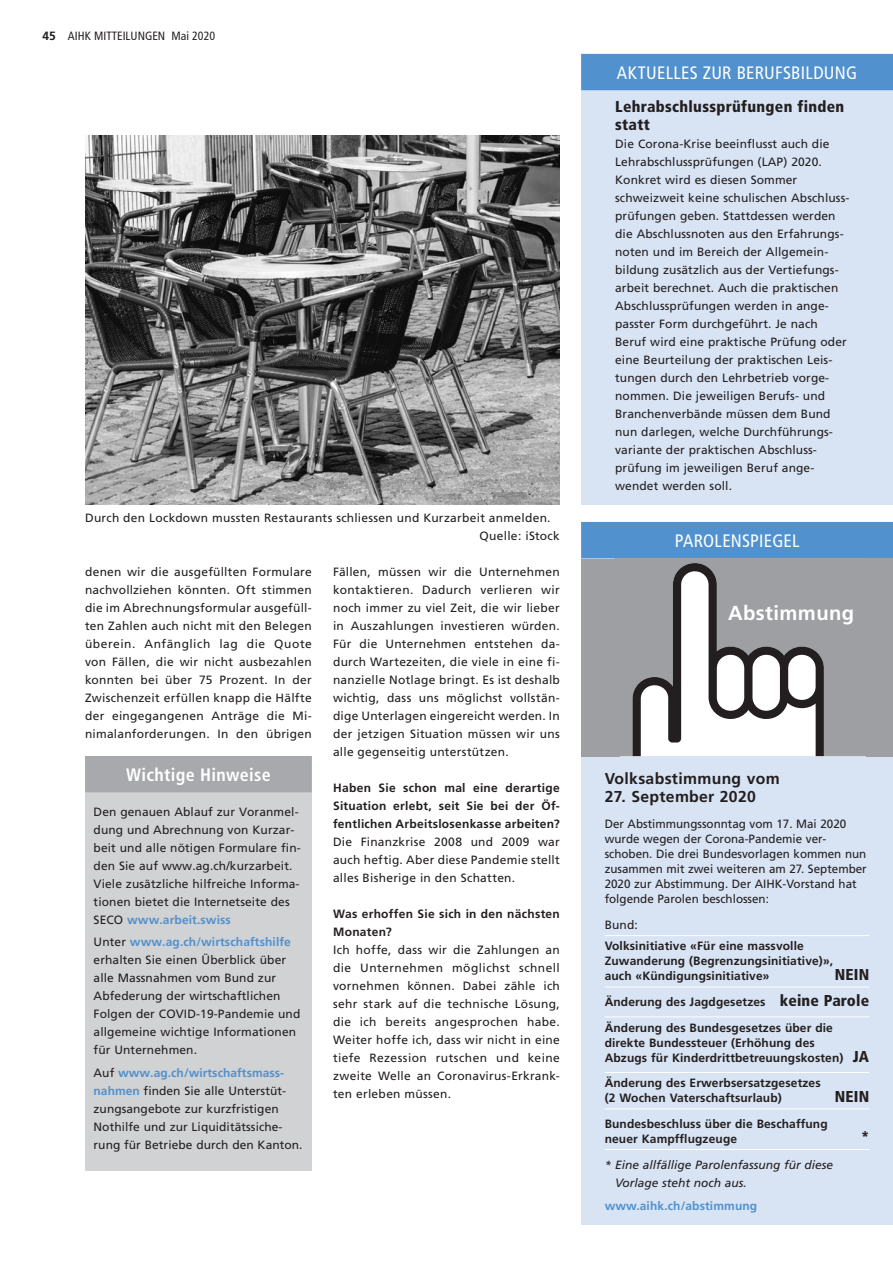
<style>
.page{position:relative;width:893px;height:1263px;background:#fff}
.page>*{position:absolute;margin:0;border:0;box-sizing:border-box;transform-origin:0 0}
.t1{font:700 20.25px "Frutiger";letter-spacing:.02em;color:#fff}
.t2{font:condensed 18px "Frutiger";letter-spacing:.015em;color:#fff}
.t3{font:700 condensed 18px "Frutiger";letter-spacing:.02em;color:#fff}
.t4{font:900 condensed 15.75px/18px "Frutiger";letter-spacing:.02em;color:#231f20}
.t5{font:700 15.75px "Frutiger LT";letter-spacing:.02em;color:#231f20}
.t6{font:12px/18px "Frutiger";letter-spacing:.01em;color:#231f20}
.t7{font:700 12px/15px "Frutiger";letter-spacing:.01em;color:#231f20}
.t8{font:italic 12px/18px "Frutiger";color:#231f20}
.t9{font:condensed 12px "Frutiger";color:#231f20}
.t10{font:700 12px "Frutiger";letter-spacing:.01em;color:#5191cd}
.s1{font-family:"Frutiger LT";font-weight:700;font-stretch:normal}
.s2{font-weight:700;color:#5191cd}
.s3{font-weight:900;font-stretch:condensed;font-size:15.75px}
</style>
<div class="page">
<div style="left:85px;top:756px;width:227px;height:414px;background:#d1d2d4"></div>
<div style="left:85px;top:756px;width:227px;height:36px;background:#a8a9ad"></div>
<img style="left:85px;top:135px;width:475px;height:369px">
<div style="left:581px;top:54px;width:312px;height:450px;background:#d8e3f3"></div>
<div style="left:581px;top:54px;width:312px;height:36px;background:#5191cd"></div>
<div style="left:581px;top:756px;width:312px;height:468px;background:#d8e3f3"></div>
<hr style="left:605px;top:935px;width:264px;height:1px;background:#fff">
<hr style="left:605px;top:986px;width:264px;height:1px;background:#fff">
<hr style="left:605px;top:1016px;width:264px;height:1px;background:#fff">
<hr style="left:605px;top:1072px;width:264px;height:1px;background:#fff">
<hr style="left:605px;top:1108px;width:264px;height:1px;background:#fff">
<hr style="left:605px;top:1149px;width:264px;height:1px;background:#fff">
<div style="left:581px;top:558px;width:39px;height:198px;background:#9d9fa2"></div>
<div style="left:581px;top:522px;width:312px;height:36px;background:#5191cd"></div>
<div style="left:867px;top:558px;width:26px;height:198px;background:#9d9fa2"></div>
<div style="left:614px;top:558px;width:253px;height:198px;background:#9d9fa2"></div>
<svg style="left:632px;top:563px;width:192px;height:193px"></svg>
<p class="t9" style="left:43px;top:29px;width:174px"><span class="s1">45</span> AIHK MITTEILUNGEN Mai 2020</p>
<p class="t6" style="left:480px;top:509px;width:82px;text-indent:-395px">Durch den Lockdown mussten Restaurants schliessen und Kurzarbeit anmelden.<br>Quelle: iStock</p>
<p class="t6" style="left:85px;top:563px;width:228px;text-align:justify">denen wir die ausgefüllten Formulare nachvollziehen könnten. Oft stimmen die im Abrechnungsformular ausgefüll&shy;ten Zahlen auch nicht mit den Belegen überein. Anfänglich lag die Quote von Fällen, die wir nicht ausbezahlen konnten bei über 75 Prozent. In der Zwischenzeit erfüllen knapp die Hälfte der eingegangenen Anträge die Mi&shy;nimalanforderungen. In den übrigen</p>
<p class="t6" style="left:333px;top:563px;width:228px;text-align:justify">Fällen, müssen wir die Unternehmen kontaktieren. Dadurch verlieren wir noch immer zu viel Zeit, die wir lieber in Auszahlungen investieren würden.<br>Für die Unternehmen entstehen da&shy;durch Wartezeiten, die viele in eine fi&shy;nanzielle Notlage bringt. Es ist deshalb wichtig, dass uns möglichst vollstän&shy;dige Unterlagen eingereicht werden. In der jetzigen Situation müssen wir uns alle gegenseitig unterstützen.</p>
<p class="t7" style="left:333px;top:779px;width:228px;line-height:18px;text-align:justify">Haben Sie schon mal eine derartige Situation erlebt, seit Sie bei der Öf&shy;fentlichen Arbeitslosenkasse arbeiten?</p>
<p class="t6" style="left:333px;top:833px;width:228px;text-align:justify">Die Finanzkrise 2008 und 2009 war auch heftig. Aber diese Pandemie stellt alles Bisherige in den Schatten.</p>
<p class="t7" style="left:333px;top:905px;width:228px;line-height:18px">Was erhoffen Sie sich in den nächsten<br>Monaten?</p>
<p class="t6" style="left:333px;top:941px;width:228px;text-align:justify">Ich hoffe, dass wir die Zahlungen an die Unternehmen möglichst schnell vornehmen können. Dabei zähle ich sehr stark auf die technische Lösung, die ich bereits angesprochen habe.<br>Weiter hoffe ich, dass wir nicht in eine tiefe Rezession rutschen und keine zweite Welle an Coronavirus-Erkrank&shy;ten erleben müssen.</p>
<h2 class="t3" style="left:126px;top:764px;width:146px">Wichtige Hinweise</h2>
<p class="t6" style="left:94px;top:803px;width:209px">Den genauen Ablauf zur Voranmel&shy;dung und Abrechnung von Kurzar&shy;beit und alle nötigen Formulare fin&shy;den Sie auf www.ag.ch/kurzarbeit.<br>Viele zusätzliche hilfreiche Informa&shy;tionen bietet die Internetseite des SECO <span class="s2">www.arbeit.swiss</span></p>
<p class="t6" style="left:94px;top:933px;width:208px">Unter <span class="s2">www.ag.ch/wirtschaftshilfe </span>erhalten Sie einen Überblick über alle Massnahmen vom Bund zur<br>Abfederung der wirtschaftlichen<br>Folgen der COVID-19-Pandemie und allgemeine wichtige Informationen für Unternehmen.</p>
<p class="t6" style="left:94px;top:1063px;width:211px">Auf <span class="s2">www.ag.ch/wirtschaftsmass&shy;nahmen</span> finden Sie alle Unterstüt&shy;zungsangebote zur kurzfristigen Nothilfe und zur Liquiditätssiche&shy;rung für Betriebe durch den Kanton.</p>
<h2 class="t2" style="left:617px;top:62px;width:242px">AKTUELLES ZUR BERUFSBILDUNG</h2>
<h3 class="t4" style="left:615px;top:97px;width:231px">Lehrabschlussprüfungen finden statt</h3>
<p class="t6" style="left:615px;top:135px;width:235px">Die Corona-Krise beeinflusst auch die Lehrabschlussprüfungen (LAP) 2020.<br>Konkret wird es diesen Sommer schweizweit keine schulischen Abschluss&shy;prüfungen geben. Stattdessen werden die Abschlussnoten aus den Erfahrungs&shy;noten und im Bereich der Allgemein&shy;bildung zusätzlich aus der Vertiefungs&shy;arbeit berechnet. Auch die praktischen Abschlussprüfungen werden in ange&shy;passter Form durchgeführt. Je nach Beruf wird eine praktische Prüfung oder eine Beurteilung der praktischen Leis&shy;tungen durch den Lehrbetrieb vorge&shy;nommen. Die jeweiligen Berufs- und Branchenverbände müssen dem Bund nun darlegen, welche Durchführungs&shy;variante der praktischen Abschluss&shy;prüfung im jeweiligen Beruf ange&shy;wendet werden soll.</p>
<h2 class="t2" style="left:675px;top:530px;width:126px">PAROLENSPIEGEL</h2>
<h1 class="t1" style="left:728px;top:600px;width:128px">Abstimmung</h1>
<h3 class="t5" style="left:605px;top:770px;width:177px">Volksabstimmung vom</h3>
<h3 class="t5" style="left:605px;top:788px;width:153px">27. September 2020</h3>
<p class="t6" style="left:605px;top:816px;width:264px;line-height:15px">Der Abstimmungssonntag vom 17. Mai 2020 wurde wegen der Corona-Pandemie ver&shy;schoben. Die drei Bundesvorlagen kommen nun zusammen mit zwei weiteren am 27. September 2020 zur Abstimmung. Der AIHK-Vorstand hat folgende Parolen beschlossen:</p>
<p class="t6" style="left:605px;top:915px;width:35px">Bund:</p>
<p class="t7" style="left:605px;top:939px;width:230px">Volksinitiative «Für eine massvolle<br>Zuwanderung (Begrenzungsinitiative)», auch «Kündigungsinitiative»</p>
<h3 class="t4" style="left:835px;top:966px;width:36px">NEIN</h3>
<p class="t7" style="left:605px;top:989px;width:266px;line-height:25.7px">Änderung des Jagdgesetzes <span class="s3">keine Parole<br></span>Änderung des Bundesgesetzes über die</p>
<p class="t7" style="left:605px;top:1035px;width:266px">direkte Bundessteuer (Erhöhung des<br>Abzugs für Kinderdrittbetreuungskosten) <span class="s3">JA</span></p>
<p class="t7" style="left:605px;top:1075px;width:217px">Änderung des Erwerbsersatzgesetzes (2 Wochen Vaterschaftsurlaub)</p>
<h3 class="t4" style="left:835px;top:1087px;width:36px">NEIN</h3>
<p class="t7" style="left:605px;top:1116px;width:224px">Bundesbeschluss über die Beschaffung neuer Kampfflugzeuge</p>
<p class="t8" style="left:615px;top:1156px;width:220px;text-indent:-10px">* Eine allfällige Parolenfassung für diese<br>Vorlage steht noch aus.</p>
<p class="t10" style="left:605px;top:1198px;width:154px">www.aihk.ch/abstimmung</p>
<h3 class="t4" style="left:861px;top:1128px;width:10px">*</h3>
</div>
